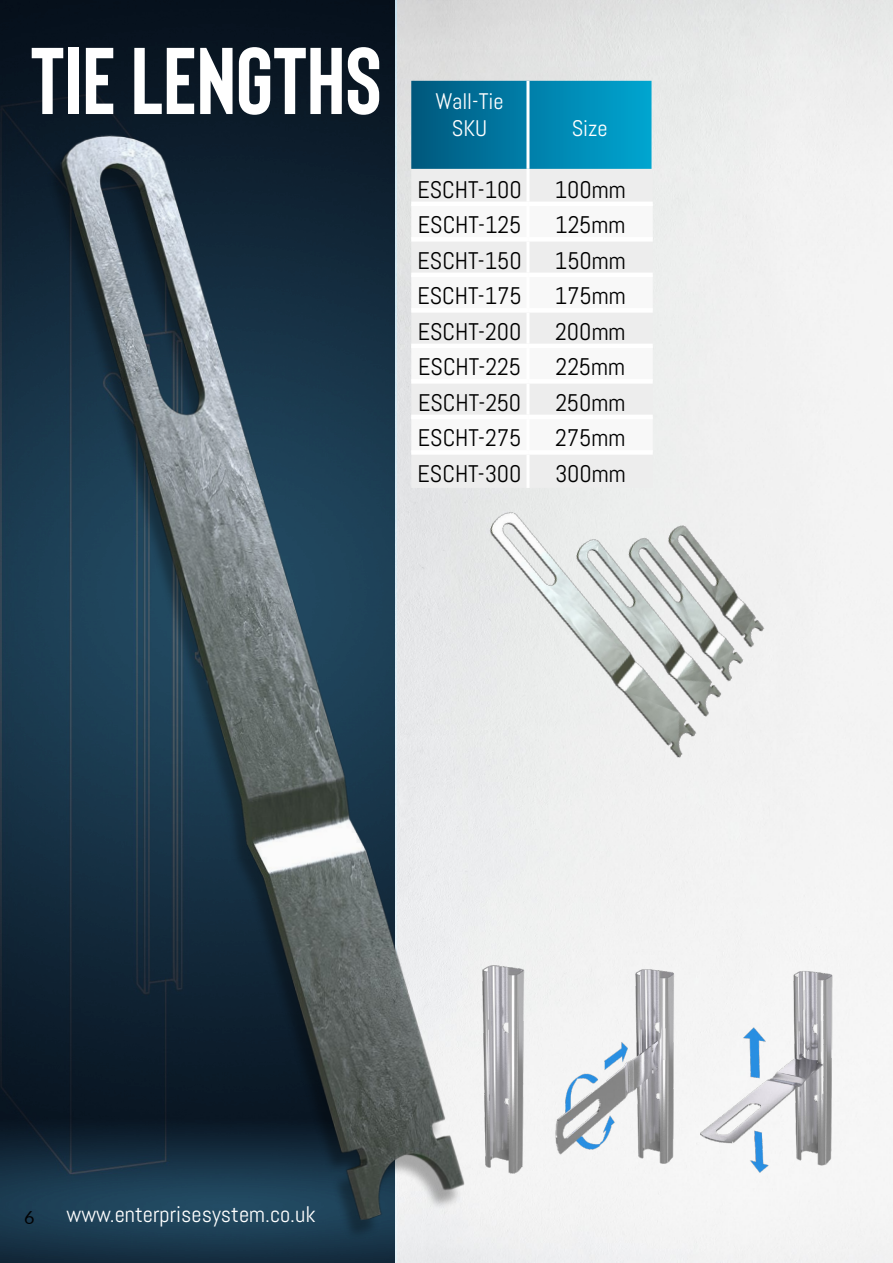
<style>
.page{position:relative;width:893px;height:1263px;background:#fff}
.page>*{position:absolute;margin:0;border:0;box-sizing:border-box;transform-origin:0 0}
.t1{font:700 94.5px "Bison";color:#fff}
.t2{font:24px "Abel";color:#000}
.t3{font:22.5px/27px "Abel";color:#fff;text-align:center}
.t4{font:18px "Lato";color:#020203}
</style>
<div class="page">
<img style="left:397px;top:0;width:496px;height:1263px">
<div style="left:0;top:0;width:397px;height:133px;background:#081521"></div>
<img style="left:0;top:133px;width:506px;height:1130px">
<div style="left:411px;top:168px;width:242px;height:34px;background:#ededed"></div>
<svg style="left:411px;top:206px;width:242px;height:53px"></svg>
<hr style="left:526px;top:168px;width:3px;height:34px;background:#fff">
<hr style="left:526px;top:206px;width:3px;height:31px;background:#fff">
<hr style="left:526px;top:242px;width:3px;height:31px;background:#fff">
<hr style="left:411px;top:202px;width:117px;height:4px;background:#fff">
<hr style="left:528px;top:202px;width:125px;height:4px;background:#fff">
<div style="left:411px;top:237px;width:117px;height:5px;background:#fff"></div>
<div style="left:528px;top:237px;width:125px;height:5px;background:#fff"></div>
<svg style="left:411px;top:81px;width:240px;height:88px;background:#017fa8"></svg>
<hr style="left:526px;top:81px;width:3px;height:88px;background:#fff">
<img style="left:272px;top:259px;width:621px;height:577px">
<img style="left:467px;top:948px;width:372px;height:241px">
<h1 class="t1" style="left:31px;top:30px;width:352px">TIE LENGTHS</h1>
<p class="t3" style="left:436px;top:88px;width:70px">Wall-Tie<br>SKU</p>
<p class="t3" style="left:572px;top:115px;width:37px">Size</p>
<p class="t2" style="left:417px;top:174px;width:106px">ESCHT-100</p>
<p class="t2" style="left:555px;top:174px;width:73px">100mm</p>
<p class="t2" style="left:418px;top:210px;width:105px">ESCHT-125</p>
<p class="t2" style="left:555px;top:210px;width:72px">125mm</p>
<p class="t2" style="left:418px;top:245px;width:106px">ESCHT-150</p>
<p class="t2" style="left:555px;top:245px;width:72px">150mm</p>
<p class="t2" style="left:417px;top:281px;width:106px">ESCHT-175</p>
<p class="t2" style="left:555px;top:281px;width:73px">175mm</p>
<p class="t2" style="left:418px;top:316px;width:105px">ESCHT-200</p>
<p class="t2" style="left:555px;top:316px;width:72px">200mm</p>
<p class="t2" style="left:418px;top:352px;width:104px">ESCHT-225</p>
<p class="t2" style="left:556px;top:352px;width:71px">225mm</p>
<p class="t2" style="left:418px;top:387px;width:105px">ESCHT-250</p>
<p class="t2" style="left:555px;top:387px;width:71px">250mm</p>
<p class="t2" style="left:418px;top:423px;width:105px">ESCHT-275</p>
<p class="t2" style="left:555px;top:423px;width:72px">275mm</p>
<p class="t2" style="left:418px;top:458px;width:106px">ESCHT-300</p>
<p class="t2" style="left:555px;top:458px;width:72px">300mm</p>
<p class="t4" style="left:24px;top:1204px;width:12px">6</p>
<p class="t3" style="left:67px;top:1201px;width:250px">www.enterprisesystem.co.uk</p>
</div>
